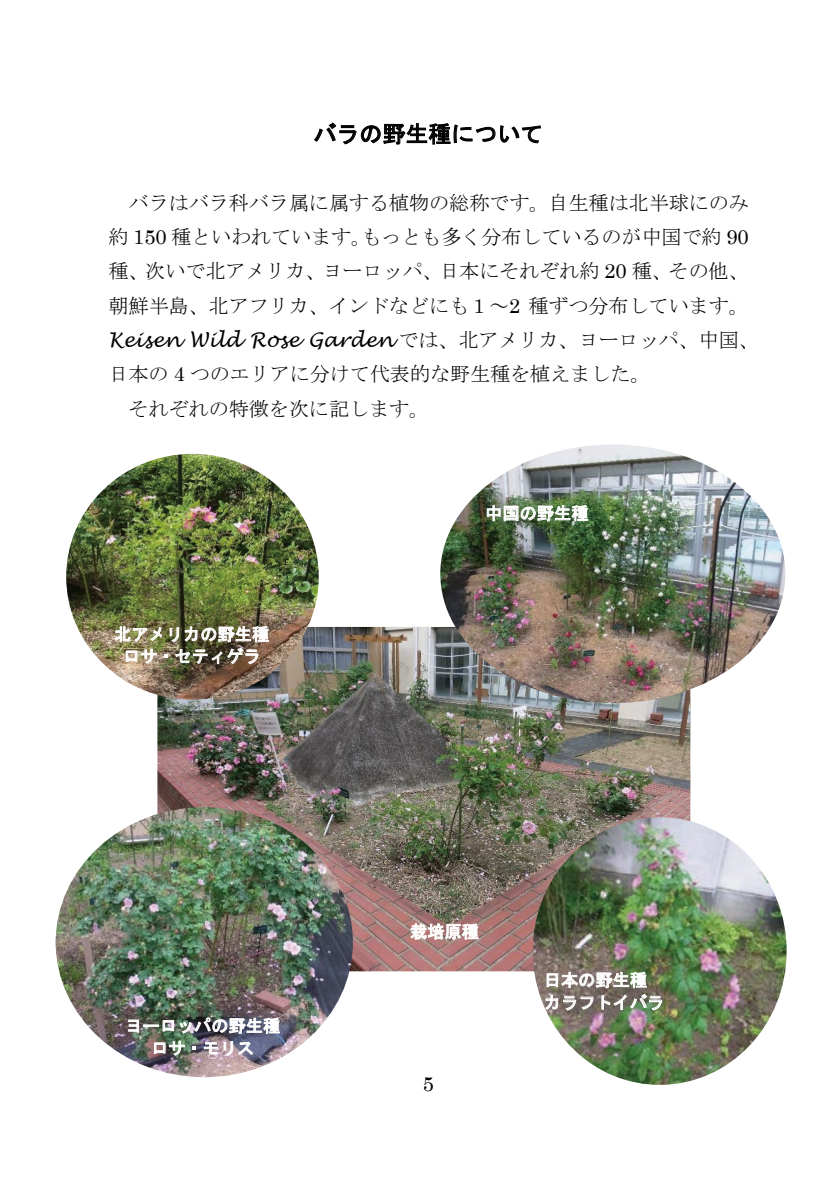
<style>
.page{position:relative;width:840px;height:1191px;background:#fff}
.page>*{position:absolute;margin:0;border:0;box-sizing:border-box;transform-origin:0 0}
.t1{font:22.8px "MS Gothic";color:#000}
.t2{font:20.2px/34.2px "MS Mincho";color:#000;text-align:justify}
.t3{font:italic 20.2px "Lucida Handwriting";color:#000}
.t4{font:20.2px "Century";color:#000}
.t5{font:17.2px/22.4px "MS Gothic";color:#fff;text-align:center}
.s1{font-family:"Century"}
.s2{font-family:"MS Mincho";font-style:normal}
</style>
<div class="page">
<svg style="left:314px;top:122px;width:227px;height:23px"></svg>
<img style="left:157px;top:627px;width:533px;height:344px;border-radius:57px">
<img style="left:440px;top:444px;width:344px;height:259px;border-radius:50%">
<svg style="left:410px;top:923px;width:68px;height:16px"></svg>
<svg style="left:486px;top:505px;width:102px;height:16px"></svg>
<img style="left:56px;top:807px;width:296px;height:270px;border-radius:50%">
<img style="left:66px;top:454px;width:252px;height:245px;border-radius:50%">
<img style="left:128px;top:1017px;width:152px;height:17px">
<svg style="left:154px;top:1040px;width:31px;height:15px"></svg>
<svg style="left:192px;top:1046px;width:4px;height:3px"></svg>
<svg style="left:204px;top:1041px;width:49px;height:15px"></svg>
<img style="left:114px;top:626px;width:155px;height:38px">
<img style="left:533px;top:817px;width:253px;height:267px">
<svg style="left:545px;top:971px;width:116px;height:39px;background:#979389"></svg>
<p class="t1" style="left:313px;top:122px;width:231px">バラの野生種について</p>
<p class="t2" style="left:108px;top:185px;width:641px;text-indent:20px">バラはバラ科バラ属に属する植物の総称です。自生種は北半球にのみ約 <span class="s1">150</span> 種といわれています。もっとも多く分布しているのが中国で約 <span class="s1">90</span>種、次いで北アメリカ、ヨーロッパ、日本にそれぞれ約 <span class="s1">20</span> 種、その他、朝鮮半島、北アフリカ、インドなどにも１～<span class="s1">2</span> 種ずつ分布しています。</p>
<p class="t3" style="left:108px;top:327px;width:651px">Keisen Wild Rose Garden <span class="s2">では、北アメリカ、ヨーロッパ、中国、</span></p>
<p class="t2" style="left:128px;top:357px;width:523px;text-indent:-20px">日本の <span class="s1">4</span> つのエリアに分けて代表的な野生種を植えました。それぞれの特徴を次に記します。</p>
<p class="t5" style="left:114px;top:623px;width:156px">北アメリカの野生種ロサ・セティゲラ</p>
<p class="t5" style="left:125px;top:1014px;width:156px">ヨーロッパの野生種ロサ・モリス</p>
<p class="t5" style="left:485px;top:502px;width:105px">中国の野生種</p>
<p class="t5" style="left:410px;top:920px;width:70px">栽培原種</p>
<p class="t4" style="left:422px;top:1067px;width:13px">5</p>
<p class="t5" style="left:543px;top:968px;width:122px;text-align:left">日本の野生種カラフトイバラ</p>
</div>
